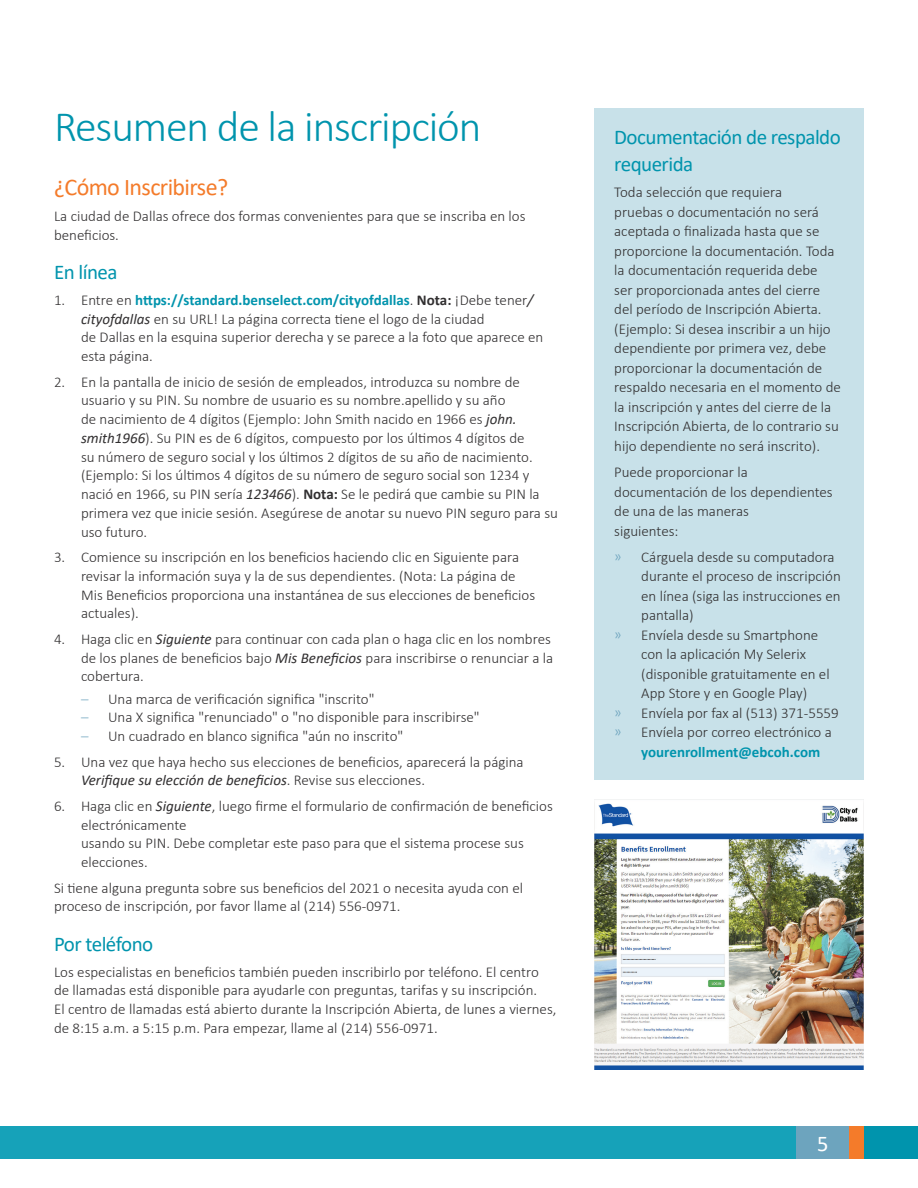
<style>
.page{position:relative;width:918px;height:1188px;background:#fff}
.page>*{position:absolute;margin:0;border:0;box-sizing:border-box;transform-origin:0 0}
.t1{font:300 43.5px "Calibri";letter-spacing:-.025em;color:#0094ad}
.t2{font:24px "Calibri";letter-spacing:-.025em;color:#f47b2a}
.t3{font:22.5px "Calibri";color:#fff}
.t4{font:21px/27px "Calibri";letter-spacing:-.025em;color:#0094ad}
.t5{font:300 15px/18.8px "Calibri";color:#312f30}
.t6{font:700 15px "Calibri";color:#0094ad}
.t7{font:300 15px "Calibri";color:#6da4be}
.s1{font-weight:700;color:#0094ad}
.s2{font-weight:700}
.s3{font-weight:400;font-style:italic}
.s4{color:#6da4be}
</style>
<div class="page">
<div style="left:0;top:1126px;width:918px;height:33px;background:#16a2b9"></div>
<div style="left:796px;top:1126px;width:54px;height:33px;background:#6da4be"></div>
<div style="left:850px;top:1126px;width:14px;height:33px;background:#f47b2a"></div>
<div style="left:864px;top:1126px;width:54px;height:33px;background:#0094ad"></div>
<div style="left:594px;top:108px;width:270px;height:672px;background:#c8e1e9"></div>
<img style="left:595px;top:799px;width:269px;height:271px">
<h1 class="t1" style="left:54px;top:99px;width:429px">Resumen de la inscripción</h1>
<h2 class="t2" style="left:54px;top:171px;width:176px">¿Cómo Inscribirse?</h2>
<p class="t5" style="left:54px;top:206px;width:473px">La ciudad de Dallas ofrece dos formas convenientes para que se inscriba en los beneficios.</p>
<h3 class="t4" style="left:54px;top:258px;width:65px">En línea</h3>
<p class="t5" style="left:81px;top:290px;width:464px;text-indent:-27px">1. Entre en <span class="s1">https://standard.benselect.com/cityofdallas</span>. <span class="s2">Nota:</span> ¡Debe tener<span class="s3">/ cityofdallas</span> en su URL! La página correcta tiene el logo de la ciudad<br>de Dallas en la esquina superior derecha y se parece a la foto que aparece en esta página.</p>
<p class="t5" style="left:81px;top:372px;width:479px;text-indent:-27px">2. En la pantalla de inicio de sesión de empleados, introduzca su nombre de usuario y su PIN. Su nombre de usuario es su nombre.apellido y su año<br>de nacimiento de 4 dígitos (Ejemplo: John Smith nacido en 1966 es <span class="s3">john. smith1966</span>). Su PIN es de 6 dígitos, compuesto por los últimos 4 dígitos de<br>su número de seguro social y los últimos 2 dígitos de su año de nacimiento. (Ejemplo: Si los últimos 4 dígitos de su número de seguro social son 1234 y nació en 1966, su PIN sería <span class="s3">123466</span>). <span class="s2">Nota:</span> Se le pedirá que cambie su PIN la primera vez que inicie sesión. Asegúrese de anotar su nuevo PIN seguro para su uso futuro.</p>
<p class="t5" style="left:81px;top:548px;width:456px;text-indent:-27px">3. Comience su inscripción en los beneficios haciendo clic en Siguiente para revisar la información suya y la de sus dependientes. (Nota: La página de Mis Beneficios proporciona una instantánea de sus elecciones de beneficios actuales).</p>
<p class="t5" style="left:81px;top:629px;width:474px;text-indent:-27px">4. Haga clic en <span class="s3">Siguiente</span> para continuar con cada plan o haga clic en los nombres de los planes de beneficios bajo <span class="s3">Mis Beneficios</span> para inscribirse o renunciar a la cobertura.</p>
<p class="t5" style="left:81px;top:689px;width:295px"><span class="s4">–</span> Una marca de verificación significa "inscrito"</p>
<p class="t5" style="left:81px;top:708px;width:400px"><span class="s4">–</span> Una X significa "renunciado" o "no disponible para inscribirse"</p>
<p class="t5" style="left:81px;top:727px;width:324px"><span class="s4">–</span> Un cuadrado en blanco significa "aún no inscrito"</p>
<p class="t5" style="left:81px;top:752px;width:444px;text-indent:-27px">5. Una vez que haya hecho sus elecciones de beneficios, aparecerá la página<br><span class="s3">Verifique su elección de beneficios</span>. Revise sus elecciones.</p>
<p class="t5" style="left:81px;top:796px;width:473px;text-indent:-27px">6. Haga clic en <span class="s3">Siguiente</span>, luego firme el formulario de confirmación de beneficios electrónicamente<br>usando su PIN. Debe completar este paso para que el sistema procese sus elecciones.</p>
<p class="t5" style="left:54px;top:878px;width:471px">Si tiene alguna pregunta sobre sus beneficios del 2021 o necesita ayuda con el proceso de inscripción, por favor llame al (214) 556-0971.</p>
<h3 class="t4" style="left:54px;top:930px;width:101px">Por teléfono</h3>
<p class="t5" style="left:54px;top:962px;width:504px">Los especialistas en beneficios también pueden inscribirlo por teléfono. El centro de llamadas está disponible para ayudarle con preguntas, tarifas y su inscripción.<br>El centro de llamadas está abierto durante la Inscripción Abierta, de lunes a viernes, de 8:15 a.m. a 5:15 p.m. Para empezar, llame al (214) 556-0971.</p>
<h3 class="t4" style="left:614px;top:123px;width:228px">Documentación de respaldo requerida</h3>
<p class="t5" style="left:614px;top:182px;width:228px;line-height:19.5px">Toda selección que requiera<br>pruebas o documentación no será aceptada o finalizada hasta que se proporcione la documentación. Toda la documentación requerida debe<br>ser proporcionada antes del cierre del período de Inscripción Abierta. (Ejemplo: Si desea inscribir a un hijo dependiente por primera vez, debe proporcionar la documentación de respaldo necesaria en el momento de la inscripción y antes del cierre de la Inscripción Abierta, de lo contrario su hijo dependiente no será inscrito).</p>
<p class="t5" style="left:614px;top:462px;width:220px;line-height:19.5px">Puede proporcionar la documentación de los dependientes de una de las maneras<br>siguientes:</p>
<p class="t7" style="left:614px;top:547px;width:9px">ͫ</p>
<p class="t5" style="left:641px;top:547px;width:201px;line-height:19.5px">Cárguela desde su computadora durante el proceso de inscripción en línea (siga las instrucciones en pantalla)</p>
<p class="t7" style="left:614px;top:625px;width:9px">ͫ</p>
<p class="t5" style="left:641px;top:625px;width:190px;line-height:19.5px">Envíela desde su Smartphone con la aplicación My Selerix (disponible gratuitamente en el<br>App Store y en Google Play)</p>
<p class="t7" style="left:614px;top:703px;width:9px">ͫ</p>
<p class="t5" style="left:641px;top:703px;width:199px">Envíela por fax al (513) 371-5559</p>
<p class="t7" style="left:614px;top:723px;width:9px">ͫ</p>
<p class="t5" style="left:641px;top:723px;width:192px">Envíela por correo electrónico a</p>
<p class="t6" style="left:641px;top:741px;width:181px">yourenrollment@ebcoh.com</p>
<h3 class="t3" style="left:817px;top:1128px;width:13px">5</h3>
</div>
